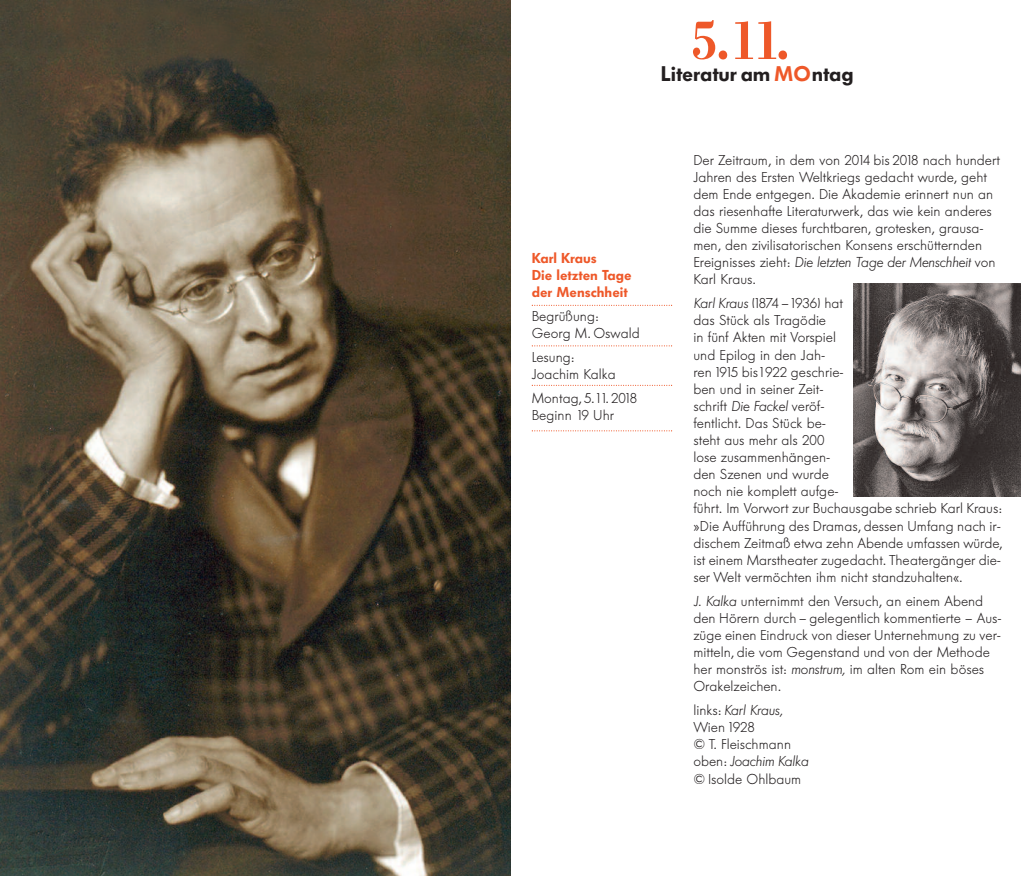
<style>
.page{position:relative;width:1021px;height:876px;background:#fff}
.page>*{position:absolute;margin:0;border:0;box-sizing:border-box;transform-origin:0 0}
.t1{font:500 54.6px "Bodoni Berthold BQ";color:#ee5829;scale:.93 1}
.t2{font:600 21px "Futura BQ";color:#231f20}
.t3{font:300 14.25px/17.1px "Futura BQ";color:#231f20}
.t4{font:600 14.25px/17.1px "Futura BQ";color:#ee5829}
.s1{color:#ee5829}
.s2{font-style:italic}
</style>
<div class="page">
<svg style="left:531px;top:305px;width:141px;height:1px"></svg>
<svg style="left:531px;top:345px;width:141px;height:1px"></svg>
<svg style="left:531px;top:430px;width:141px;height:1px"></svg>
<svg style="left:531px;top:385px;width:141px;height:1px"></svg>
<img style="left:0;top:0;width:510px;height:876px">
<img style="left:853px;top:283px;width:167px;height:213px">
<h1 class="t1" style="left:691px;top:9px;width:106px">5.11.</h1>
<h2 class="t2" style="left:660px;top:62px;width:194px">Literatur am <span class="s1">MO</span>ntag</h2>
<p class="t4" style="left:531px;top:249px;width:101px">Karl Kraus<br>Die letzten Tage der Menschheit</p>
<p class="t3" style="left:531px;top:307px;width:109px">Begrüßung:<br>Georg M. Oswald</p>
<p class="t3" style="left:531px;top:348px;width:86px">Lesung:<br>Joachim Kalka</p>
<p class="t3" style="left:531px;top:389px;width:107px">Montag, 5.11. 2018<br>Beginn 19 Uhr</p>
<p class="t3" style="left:693px;top:151px;width:308px">Der Zeitraum, in dem von 2014 bis 2018 nach hundert Jahren des Ersten Weltkriegs gedacht wurde, geht dem Ende entgegen. Die Akademie erinnert nun an das riesenhafte Literaturwerk, das wie kein anderes die Summe dieses furchtbaren, grotesken, grausa&shy;men, den zivilisatorischen Konsens erschütternden Ereignisses zieht: <span class="s2">Die letzten Tage der Menschheit</span> von Karl Kraus.</p>
<p class="t3" style="left:693px;top:295px;width:310px"><span class="s2">Karl Kraus</span> (1874 –1936) hat<br>das Stück als Tragödie<br>in fünf Akten mit Vorspiel<br>und Epilog in den Jah-<br>ren 1915 bis1922 geschrie-<br>ben und in seiner Zeit-<br>schrift <span class="s2">Die Fackel</span> veröf-<br>fentlicht. Das Stück be-<br>steht aus mehr als 200<br>lose zusammenhängen-<br>den Szenen und wurde<br>noch nie komplett aufge-<br>führt. Im Vorwort zur Buchausgabe schrieb Karl Kraus: »Die Aufführung des Dramas, dessen Umfang nach ir&shy;dischem Zeitmaß etwa zehn Abende umfassen würde, ist einem Marstheater zugedacht. Theatergänger die&shy;ser Welt vermöchten ihm nicht standzuhalten«.</p>
<p class="t3" style="left:693px;top:592px;width:310px"><span class="s2">J. Kalka</span> unternimmt den Versuch, an einem Abend den Hörern durch – gelegentlich kommentierte – Aus&shy;züge einen Eindruck von dieser Unternehmung zu ver&shy;mitteln, die vom Gegenstand und von der Methode her monströs ist: <span class="s2">monstrum,</span> im alten Rom ein böses Orakelzeichen.</p>
<p class="t3" style="left:693px;top:702px;width:117px">links: <span class="s2">Karl Kraus,<br></span>Wien 1928<br>© T. Fleischmann oben: <span class="s2">Joachim Kalka </span>© Isolde Ohlbaum</p>
</div>
